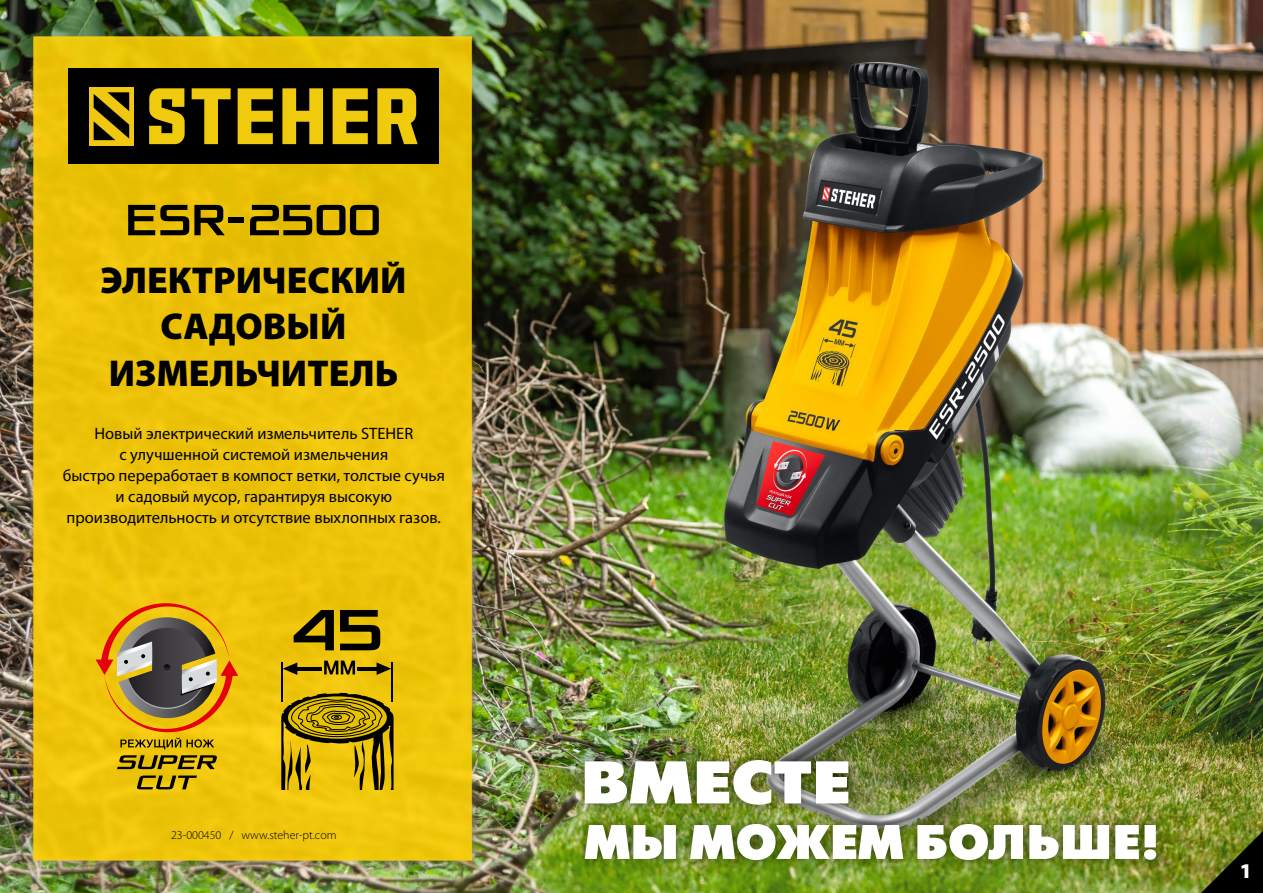
<style>
.page{position:relative;width:1263px;height:893px;background:#fff}
.page>*{position:absolute;margin:0;border:0;box-sizing:border-box;transform-origin:0 0}
.t1{font:900 37.5px/46.5px "Myriad Pro";color:#000;text-align:center}
.t2{font:900 21px "Myriad Pro";color:#fff}
.t3{font:16.5px/21px "Myriad Pro";color:#000;text-align:center}
.t4{font:300 12px "Myriad Pro";color:#000}
</style>
<div class="page">
<img style="left:0;top:0;width:1263px;height:893px">
<svg style="left:1201px;top:831px;width:62px;height:62px;background:#3e4513"></svg>
<svg style="left:281px;top:693px;width:112px;height:97px;background:#a58905"></svg>
<hr style="left:294px;top:667px;width:28px;height:3px;background:#000">
<hr style="left:357px;top:667px;width:23px;height:3px;background:#000">
<svg style="left:377px;top:662px;width:14px;height:13px"></svg>
<svg style="left:283px;top:662px;width:14px;height:13px"></svg>
<hr style="left:281px;top:662px;width:2px;height:40px;background:#000">
<hr style="left:391px;top:662px;width:2px;height:40px;background:#000">
<div style="left:68px;top:69px;width:371px;height:95px;background:#000"></div>
<div style="left:89px;top:87px;width:44px;height:59px;background:#f0c811"></div>
<svg style="left:94px;top:92px;width:35px;height:48px"></svg>
<svg style="left:149px;top:88px;width:36px;height:56px"></svg>
<svg style="left:192px;top:88px;width:39px;height:56px"></svg>
<svg style="left:238px;top:88px;width:35px;height:56px"></svg>
<svg style="left:282px;top:88px;width:41px;height:56px"></svg>
<svg style="left:333px;top:88px;width:35px;height:56px"></svg>
<svg style="left:377px;top:88px;width:41px;height:56px"></svg>
<svg style="left:294px;top:610px;width:40px;height:40px;background:#725e04"></svg>
<svg style="left:340px;top:610px;width:40px;height:40px;background:#625103"></svg>
<svg style="left:324px;top:661px;width:31px;height:13px"></svg>
<svg style="left:117px;top:755px;width:101px;height:14px"></svg>
<svg style="left:136px;top:775px;width:61px;height:14px"></svg>
<svg style="left:96px;top:603px;width:142px;height:146px;background:#b9922e"></svg>
<svg style="left:128px;top:205px;width:97px;height:30px;background:#6f5b02"></svg>
<div style="left:228px;top:218px;width:15px;height:5px;background:#000"></div>
<svg style="left:250px;top:205px;width:129px;height:30px;background:#6e5a02"></svg>
<div style="left:571px;top:810px;width:599px;height:64px;background:#000;opacity:.5"></div>
<svg style="left:585px;top:824px;width:571px;height:36px"></svg>
<div style="left:571px;top:746px;width:291px;height:73px;background:#000;opacity:.6"></div>
<img style="left:585px;top:760px;width:263px;height:45px">
<h1 class="t1" style="left:100px;top:255px;width:308px">ЭЛЕКТРИЧЕСКИЙ<br>САДОВЫЙ<br>ИЗМЕЛЬЧИТЕЛЬ</h1>
<p class="t3" style="left:63px;top:423px;width:384px">Новый электрический измельчитель STEHER<br>с улучшенной системой измельчения<br>быстро переработает в компост ветки, толстые сучья и садовый мусор, гарантируя высокую производительность и отсутствие выхлопных газов.</p>
<p class="t4" style="left:171px;top:828px;width:167px">23-000450 / www.steher-pt.com</p>
<p class="t2" style="left:1240px;top:856px;width:14px">1</p>
</div>
